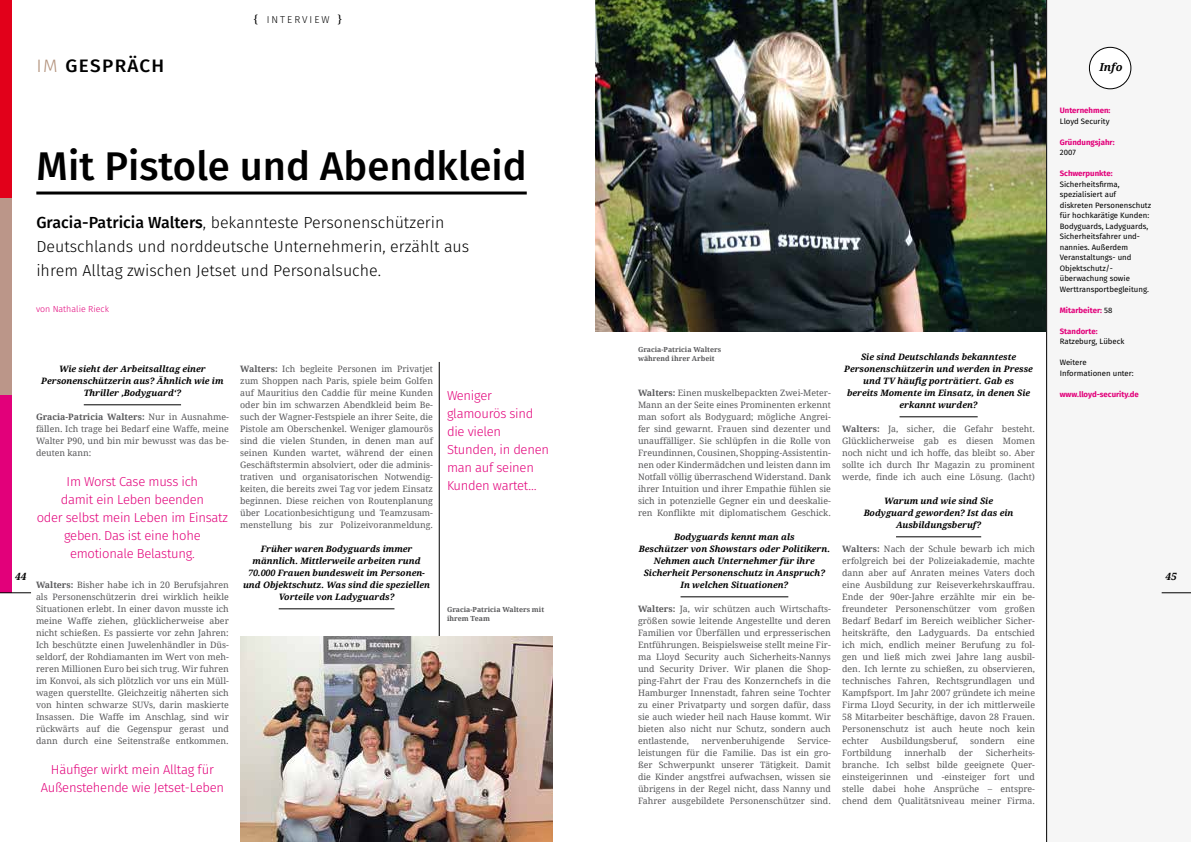
<style>
.page{position:relative;width:1191px;height:842px;background:#fff}
.page>*{position:absolute;margin:0;border:0;box-sizing:border-box;transform-origin:0 0}
.t1{font:500 40px "Fira Sans";color:#000}
.t2{font:500 18px "Fira Sans";letter-spacing:.07em;color:#000;scale:1.05 1}
.t3{font:300 16px/24px "Fira Sans";color:#000}
.t4{font:300 13px/18px "Fira Sans";letter-spacing:-.02em;color:#e2007a;text-align:center}
.t5{font:italic 700 11px "Droid Serif";color:#000}
.t6{font:300 10px "Fira Sans";letter-spacing:.2em;color:#000}
.t7{font:italic 700 10px "Noto Serif";color:#000}
.t8{font:8.8px/12px "Droid Serif";color:#58585a;text-align:justify}
.t9{font:italic 700 8.8px/12px "Droid Serif";color:#000;text-align:center}
.t10{font:300 8.8px "Fira Sans";color:#e2007a}
.t11{font:7.8px/10.5px "Fira Sans";color:#000}
.t12{font:700 7.8px "Fira Sans";color:#e2007a}
.t13{font:700 7px/9px "Droid Serif";color:#58585a}
.s1{font-weight:300;color:#b3927c}
.s2{font-family:"Noto Serif";font-weight:400;font-size:11px}
.s3{font-weight:400;color:#000}
.s4{font-weight:500}
.s5{font-weight:700}
</style>
<div class="page">
<img style="left:595px;top:0;width:451px;height:331px">
<hr style="left:36px;top:192px;width:491px;height:3px;background:#000">
<div style="left:1046px;top:0;width:145px;height:842px;background:#f6f6f6"></div>
<div style="left:1089px;top:47px;width:41px;height:42px;background:#fff;border-radius:50%"></div>
<div style="left:1089px;top:47px;width:42px;height:42px;border:1px solid #000;border-radius:50%"></div>
<hr style="left:84px;top:405px;width:97px;height:1px;background:#000">
<hr style="left:279px;top:609px;width:115px;height:1px;background:#000">
<hr style="left:1046px;top:0;width:1px;height:842px;background:#000">
<hr style="left:680px;top:597px;width:108px;height:1px;background:#000">
<hr style="left:899px;top:417px;width:78px;height:1px;background:#000">
<hr style="left:896px;top:537px;width:85px;height:1px;background:#000">
<hr style="left:439px;top:362px;width:1px;height:444px;background:#000">
<img style="left:240px;top:636px;width:313px;height:206px">
<hr style="left:1161px;top:592px;width:30px;height:1px;background:#000">
<div style="left:0;top:0;width:12px;height:199px;background:#e2001a"></div>
<div style="left:0;top:198px;width:12px;height:198px;background:#bb9689"></div>
<div style="left:0;top:395px;width:12px;height:197px;background:#e2007a"></div>
<hr style="left:0;top:592px;width:31px;height:1px;background:#000">
<h2 class="t2" style="left:36px;top:53px;width:123px"><span class="s1">IM</span> GESPRÄCH</h2>
<p class="t6" style="left:253px;top:13px;width:90px"><span class="s2">{</span> INTERVIEW <span class="s2">}</span></p>
<p class="t5" style="left:1099px;top:61px;width:25px">Info</p>
<p class="t12" style="left:1059px;top:105px;width:52px">Unternehmen:</p>
<p class="t11" style="left:1059px;top:117px;width:51px">Lloyd Security</p>
<p class="t12" style="left:1059px;top:137px;width:56px">Gründungsjahr:</p>
<p class="t11" style="left:1059px;top:148px;width:18px">2007</p>
<p class="t12" style="left:1059px;top:168px;width:54px">Schwerpunkte:</p>
<p class="t11" style="left:1059px;top:180px;width:93px">Sicherheitsfirma, spezialisiert auf diskreten Personenschutz für hochkarätige Kunden:<br>Bodyguards, Ladyguards,<br>Sicherheitsfahrer und&shy;nannies. Außerdem<br>Veranstaltungs- und<br>Objektschutz/- überwachung sowie<br>Werttransportbegleitung.</p>
<p class="t12" style="left:1059px;top:305px;width:54px">Mitarbeiter: <span class="s3">58</span></p>
<p class="t12" style="left:1059px;top:326px;width:39px">Standorte:</p>
<p class="t11" style="left:1059px;top:337px;width:66px">Ratzeburg, Lübeck</p>
<p class="t11" style="left:1059px;top:358px;width:75px">Weitere<br>Informationen unter:</p>
<p class="t12" style="left:1059px;top:389px;width:81px">www.lloyd-security.de</p>
<h1 class="t1" style="left:36px;top:138px;width:492px">Mit Pistole und Abendkleid</h1>
<h3 class="t3" style="left:36px;top:212px;width:434px"><span class="s4">Gracia-Patricia Walters</span>, bekannteste Personenschützerin<br>Deutschlands und norddeutsche Unternehmerin, erzählt aus ihrem Alltag zwischen Jetset und Personalsuche.</h3>
<p class="t10" style="left:36px;top:303px;width:74px">von Nathalie Rieck</p>
<p class="t13" style="left:638px;top:345px;width:85px">Gracia-Patricia Walters während ihrer Arbeit</p>
<p class="t9" style="left:844px;top:351px;width:190px">Sie sind Deutschlands bekannteste Personenschützerin und werden in Presse und TV häufig porträtiert. Gab es<br>bereits Momente im Einsatz, in denen Sie erkannt wurden?</p>
<p class="t8" style="left:842px;top:423px;width:194px"><span class="s5">Walters:</span> Ja, sicher, die Gefahr besteht.<br>Glücklicherweise gab es diesen Momen noch nicht und ich hoffe, das bleibt so. Aber sollte ich durch Ihr Magazin zu prominent werde, finde ich auch eine Lösung. (lacht)</p>
<p class="t9" style="left:863px;top:495px;width:151px">Warum und wie sind Sie<br>Bodyguard geworden? Ist das ein<br>Ausbildungsberuf?</p>
<p class="t8" style="left:842px;top:543px;width:194px"><span class="s5">Walters:</span> Nach der Schule bewarb ich mich erfolgreich bei der Polizeiakademie, machte dann aber auf Anraten meines Vaters doch eine Ausbildung zur Reiseverkehrskauffrau.<br>Ende der 90er-Jahre erzählte mir ein be&shy;freundeter Personenschützer vom großen Bedarf Bedarf im Bereich weiblicher Sicher&shy;heitskräfte, den Ladyguards. Da entschied ich mich, endlich meiner Berufung zu fol&shy;gen und ließ mich zwei Jahre lang ausbil&shy;den. Ich lernte zu schießen, zu observieren, technisches Fahren, Rechtsgrundlagen und Kampfsport. Im Jahr 2007 gründete ich meine Firma Lloyd Security, in der ich mittlerweile 58 Mitarbeiter beschäftige, davon 28 Frauen.<br>Personenschutz ist auch heute noch kein echter</p>
<p class="t9" style="left:41px;top:363px;width:184px">Wie sieht der Arbeitsalltag einer<br>Personenschützerin aus? Ähnlich wie im<br>Thriller ‚Bodyguard‘?</p>
<p class="t8" style="left:36px;top:411px;width:194px"><span class="s5">Gracia-Patricia Walters:</span> Nur in Ausnahme&shy;fällen. Ich trage bei Bedarf eine Waffe, meine Walter P90, und bin mir bewusst was das be&shy;deuten kann:</p>
<h3 class="t4" style="left:37px;top:473px;width:193px">Im Worst Case muss ich<br>damit ein Leben beenden<br>oder selbst mein Leben im Einsatz geben. Das ist eine hohe emotionale Belastung.</h3>
<p class="t8" style="left:36px;top:579px;width:194px"><span class="s5">Walters:</span> Bisher habe ich in 20 Berufsjahren als Personenschützerin drei wirklich heikle Situationen erlebt. In einer davon musste ich meine Waffe ziehen, glücklicherweise aber nicht schießen. Es passierte vor zehn Jahren:<br>Ich beschützte einen Juwelenhändler in Düs&shy;seldorf, der Rohdiamanten im Wert von meh&shy;reren Millionen Euro bei sich trug. Wir fuhren im Konvoi, als sich plötzlich vor uns ein Müll&shy;wagen querstellte. Gleichzeitig näherten sich von hinten schwarze SUVs, darin maskierte Insassen. Die Waffe im Anschlag, sind wir rückwärts auf die Gegenspur gerast und dann durch eine Seitenstraße entkommen.</p>
<h3 class="t4" style="left:41px;top:761px;width:185px">Häufiger wirkt mein Alltag für<br>Außenstehende wie Jetset-Leben</h3>
<p class="t8" style="left:240px;top:363px;width:194px"><span class="s5">Walters:</span> Ich begleite Personen im Privatjet zum Shoppen nach Paris, spiele beim Golfen auf Mauritius den Caddie für meine Kunden oder bin im schwarzen Abendkleid beim Be&shy;such der Wagner-Festspiele an ihrer Seite, die Pistole am Oberschenkel. Weniger glamourös sind die vielen Stunden, in denen man auf seinen Kunden wartet, während der einen Geschäftstermin absolviert, oder die adminis&shy;trativen und organisatorischen Notwendig&shy;keiten, die bereits zwei Tag vor jedem Einsatz beginnen. Diese reichen von Routenplanung über Locationbesichtigung und Teamzusam&shy;menstellung bis zur Polizeivoranmeldung.</p>
<p class="t9" style="left:243px;top:543px;width:189px">Früher waren Bodyguards immer männlich. Mittlerweile arbeiten rund 70.000 Frauen bundesweit im Personen&shy;und Objektschutz. Was sind die speziellen Vorteile von Ladyguards?</p>
<p class="t8" style="left:638px;top:387px;width:194px"><span class="s5">Walters:</span> Einen muskelbepackten Zwei-Meter-Mann an der Seite eines Prominenten erkennt man sofort als Bodyguard; mögliche Angrei&shy;fer sind gewarnt. Frauen sind dezenter und unauffälliger. Sie schlüpfen in die Rolle von Freundinnen, Cousinen, Shopping-Assistentin&shy;nen oder Kindermädchen und leisten dann im Notfall völlig überraschend Widerstand. Dank ihrer Intuition und ihrer Empathie fühlen sie sich in potenzielle Gegner ein und deeskalie&shy;ren Konflikte mit diplomatischem Geschick.</p>
<p class="t9" style="left:639px;top:531px;width:193px">Bodyguards kennt man als<br>Beschützer von Showstars oder Politikern.<br>Nehmen auch Unternehmer für ihre Sicherheit Personenschutz in Anspruch?<br>In welchen Situationen?</p>
<p class="t8" style="left:638px;top:603px;width:194px"><span class="s5">Walters:</span> Ja, wir schützen auch Wirtschafts&shy;größen sowie leitende Angestellte und deren Familien vor Überfällen und erpresserischen Entführungen. Beispielsweise stellt meine Fir&shy;ma Lloyd Security auch Sicherheits-Nannys und Security Driver. Wir planen die Shop&shy;ping-Fahrt der Frau des Konzernchefs in die Hamburger Innenstadt, fahren seine Tochter zu einer Privatparty und sorgen dafür, dass sie auch wieder heil nach Hause kommt. Wir bieten also nicht nur Schutz, sondern auch entlastende,</p>
<h3 class="t4" style="left:447px;top:388px;width:103px;text-align:left">Weniger glamourös sind die vielen<br>Stunden, in denen man auf seinen<br>Kunden wartet…</h3>
<p class="t7" style="left:15px;top:569px;width:13px">44</p>
<p class="t7" style="left:1165px;top:569px;width:13px">45</p>
<p class="t13" style="left:447px;top:605px;width:99px">Gracia-Patricia Walters mit ihrem Team</p>
<p class="t8" style="left:881px;top:735px;width:79px">Ausbildungsberuf,</p>
<p class="t8" style="left:970px;top:735px;width:36px">sondern</p>
<p class="t8" style="left:1017px;top:735px;width:19px">eine</p>
<p class="t8" style="left:842px;top:747px;width:51px">Fortbildung</p>
<p class="t8" style="left:904px;top:747px;width:43px">innerhalb</p>
<p class="t8" style="left:958px;top:747px;width:16px">der</p>
<p class="t8" style="left:638px;top:735px;width:194px;text-indent:159px">Service&shy;leistungen für die Familie. Das ist ein gro&shy;ßer Schwerpunkt unserer Tätigkeit. Damit die Kinder angstfrei aufwachsen, wissen sie übrigens in der Regel nicht, dass Nanny und Fahrer ausgebildete Personenschützer sind.</p>
<p class="t8" style="left:701px;top:735px;width:85px">nervenberuhigende</p>
<p class="t8" style="left:842px;top:747px;width:194px;text-indent:143px">Sicherheits&shy;branche. Ich selbst bilde geeignete Quer&shy;einsteigerinnen und -einsteiger fort und stelle dabei hohe Ansprüche – entspre&shy;chend dem Qualitätsniveau meiner Firma.</p>
</div>
